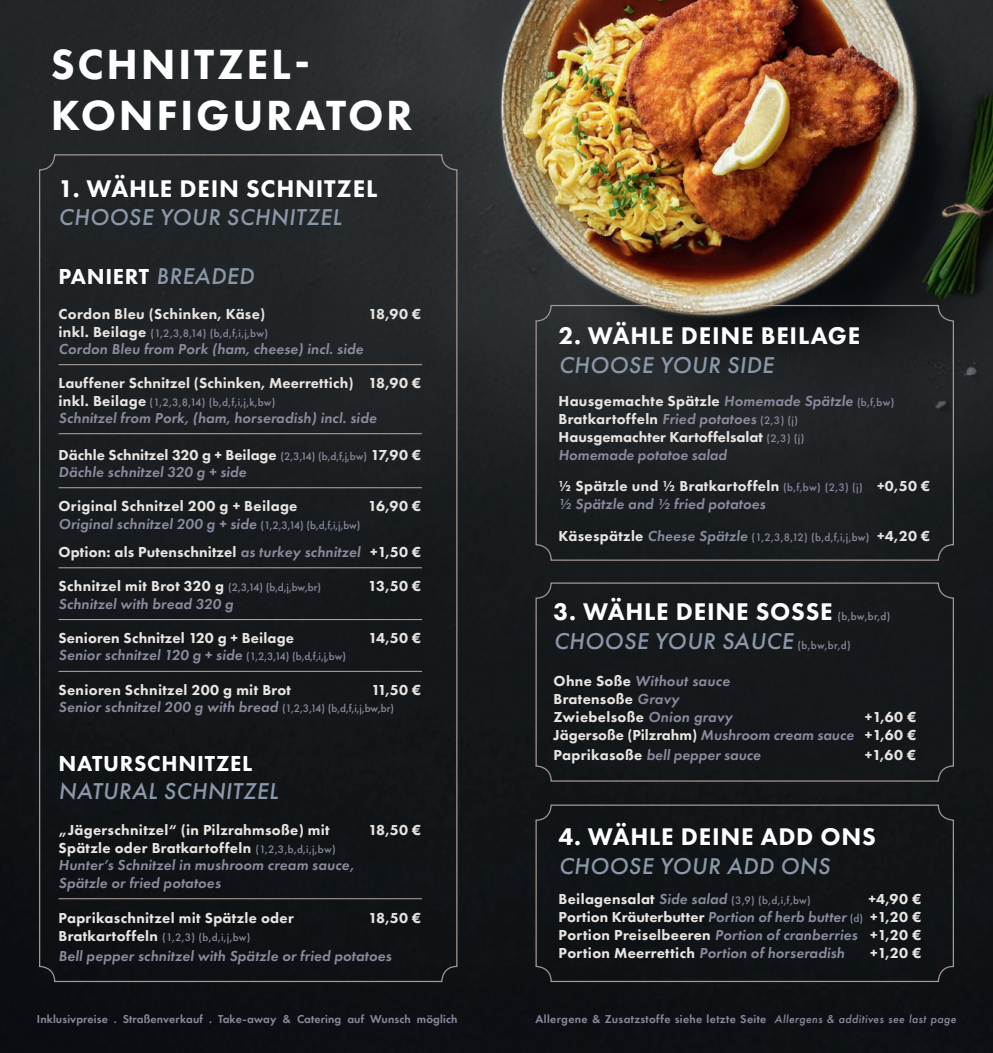
<style>
.page{position:relative;width:993px;height:1053px;background:#fff}
.page>*{position:absolute;margin:0;border:0;box-sizing:border-box;transform-origin:0 0}
.t1{font:800 43.75px/50px "Futura PT";letter-spacing:.06em;color:#fff}
.t2{font:800 25px "Futura PT";letter-spacing:.03em;color:#fff}
.t3{font:italic 500 23.75px "Futura PT";letter-spacing:.02em;color:#8b98a9}
.t4{font:800 22.5px "Futura PT";letter-spacing:.03em;color:#fff}
.t5{font:800 15px/18px "Futura PT";letter-spacing:.02em;color:#e8e4e2}
.t6{font:italic 600 15px/17.5px "Futura PT";letter-spacing:.01em;color:#8a8b9e}
.t7{font:800 15px/17.2px "Futura PT";color:#e8e4e2}
.t8{font:600 11.88px "Futura PT";letter-spacing:.03em;color:#8a8b9e}
.t9{font:600 11.88px "Futura PT";letter-spacing:.01em;color:#8a8b9e}
.t10{font:500 11.25px "Futura PT";letter-spacing:.02em;color:#8a8b9e}
.s1{font-weight:500;font-style:italic;font-size:23.75px;color:#8b98a9}
.s2{font-weight:800;font-size:15px;color:#e8e4e2}
.s3{font-weight:500;font-size:11.25px;color:#8a8b9e}
.s4{font-weight:600;font-style:italic;color:#8a8b9e}
.s5{font-weight:500;font-style:normal;font-size:11.25px}
.s6{font-weight:800;font-style:normal;color:#e8e4e2}
.s7{font-weight:600;font-style:italic;font-size:15px}
.s8{font-style:normal;font-size:11.25px;color:#8a8b9e}
.s9{font-weight:500;font-style:italic}
</style>
<div class="page">
<img style="left:0;top:0;width:992px;height:1052px">
<hr style="left:58px;top:364px;width:364px;height:1px;background:#b6aaa7">
<hr style="left:58px;top:433px;width:364px;height:1px;background:#b6aaa7">
<hr style="left:58px;top:487px;width:364px;height:1px;background:#b6aaa7">
<hr style="left:58px;top:567px;width:364px;height:1px;background:#b6aaa7">
<hr style="left:58px;top:619px;width:364px;height:1px;background:#b6aaa7">
<hr style="left:58px;top:671px;width:364px;height:1px;background:#b6aaa7">
<hr style="left:58px;top:898px;width:364px;height:1px;background:#b6aaa7">
<div style="left:535px;top:804px;width:418px;height:177px;border:1px solid #a59792;border-radius:15px"></div>
<div style="left:535px;top:582px;width:418px;height:199px;border:1px solid #a59792;border-radius:15px"></div>
<div style="left:535px;top:305px;width:418px;height:255px;border:1px solid #a59792;border-radius:15px"></div>
<h1 class="t1" style="left:51px;top:39px;width:363px">SCHNITZEL-<br>KONFIGURATOR</h1>
<h2 class="t2" style="left:58px;top:173px;width:320px">1. WÄHLE DEIN SCHNITZEL</h2>
<h3 class="t3" style="left:59px;top:202px;width:284px">CHOOSE YOUR SCHNITZEL</h3>
<h3 class="t4" style="left:59px;top:262px;width:197px">PANIERT <span class="s1">BREADED</span></h3>
<p class="t5" style="left:58px;top:304px;width:208px">Cordon Bleu (Schinken, Käse)</p>
<p class="t5" style="left:368px;top:304px;width:54px">18,90 €</p>
<p class="t10" style="left:58px;top:326px;width:211px"><span class="s2">inkl. Beilage</span> (1,2,3,8,14) (b,d,f,i,j,bw)</p>
<p class="t6" style="left:58px;top:339px;width:306px">Cordon Bleu from Pork (ham, cheese) incl. side</p>
<p class="t5" style="left:58px;top:374px;width:364px">Lauffener Schnitzel (Schinken, Meerrettich) 18,90 €</p>
<p class="t10" style="left:58px;top:395px;width:218px"><span class="s2">inkl. Beilage</span> (1,2,3,8,14) (b,d,f,i,j,k,bw)</p>
<p class="t6" style="left:58px;top:408px;width:319px">Schnitzel from Pork, (ham, horseradish) incl. side</p>
<p class="t7" style="left:58px;top:445px;width:364px">Dächle Schnitzel 320 g + Beilage <span class="s3">(2,3,14) (b,d,f,j,bw)</span> 17,90 €<br><span class="s4">Dächle schnitzel 320 g + side</span></p>
<p class="t5" style="left:58px;top:497px;width:240px">Original Schnitzel 200 g + Beilage</p>
<p class="t5" style="left:368px;top:497px;width:55px">16,90 €</p>
<p class="t6" style="left:58px;top:509px;width:364px;line-height:28px">Original schnitzel 200 g + side <span class="s5">(1,2,3,14) (b,d,f,i,j,bw)<br></span><span class="s6">Option: als Putenschnitzel</span> as turkey schnitzel <span class="s6">+1,50 €</span></p>
<p class="t10" style="left:58px;top:581px;width:264px"><span class="s2">Schnitzel mit Brot 320 g</span> (2,3,14) (b,d,j,bw,br)</p>
<p class="t5" style="left:368px;top:577px;width:55px">13,50 €</p>
<p class="t6" style="left:58px;top:594px;width:176px">Schnitzel with bread 320 g</p>
<p class="t5" style="left:58px;top:629px;width:237px">Senioren Schnitzel 120 g + Beilage</p>
<p class="t5" style="left:368px;top:629px;width:54px">14,50 €</p>
<p class="t6" style="left:58px;top:646px;width:289px">Senior schnitzel 120 g + side <span class="s5">(1,2,3,14) (b,d,f,i,j,bw)</span></p>
<p class="t5" style="left:58px;top:680px;width:234px">Senioren Schnitzel 200 g mit Brot</p>
<p class="t6" style="left:58px;top:681px;width:364px;text-indent:313px"><span class="s6">11,50 €<br></span>Senior schnitzel 200 g with bread <span class="s5">(1,2,3,14) (b,d,f,i,j,bw,br)</span></p>
<h3 class="t4" style="left:59px;top:748px;width:195px">NATURSCHNITZEL</h3>
<h3 class="t3" style="left:59px;top:776px;width:221px">NATURAL SCHNITZEL</h3>
<p class="t5" style="left:58px;top:820px;width:272px">„Jägerschnitzel“ (in Pilzrahmsoße) mit</p>
<p class="t5" style="left:368px;top:820px;width:54px">18,50 €</p>
<p class="t6" style="left:58px;top:838px;width:297px"><span class="s6">Spätzle oder Bratkartoffeln</span> <span class="s5">(1,2,3,b,d,i,j,bw)<br></span>Hunter’s Schnitzel in mushroom cream sauce,<br>Spätzle or fried potatoes</p>
<p class="t5" style="left:58px;top:908px;width:237px">Paprikaschnitzel mit Spätzle oder</p>
<p class="t5" style="left:368px;top:908px;width:54px">18,50 €</p>
<p class="t10" style="left:58px;top:930px;width:193px"><span class="s2">Bratkartoffeln</span> (1,2,3) (b,d,i,j,bw)</p>
<p class="t6" style="left:58px;top:946px;width:334px">Bell pepper schnitzel with Spätzle or fried potatoes</p>
<h2 class="t2" style="left:558px;top:320px;width:303px">2. WÄHLE DEINE BEILAGE</h2>
<h3 class="t3" style="left:558px;top:350px;width:216px">CHOOSE YOUR SIDE</h3>
<p class="t5" style="left:558px;top:391px;width:337px">Hausgemachte Spätzle <span class="s4">Homemade Spätzle</span> <span class="s3">(b,f,bw)<br></span>Bratkartoffeln <span class="s4">Fried potatoes</span> <span class="s3">(2,3) (j)<br></span>Hausgemachter Kartoffelsalat <span class="s3">(2,3) (j)<br></span><span class="s4">Homemade potatoe salad</span></p>
<p class="t5" style="left:558px;top:477px;width:373px">½ Spätzle und ½ Bratkartoffeln <span class="s3">(b,f,bw) (2,3) (j)</span> +0,50 € <span class="s4">½ Spätzle and ½ fried potatoes</span></p>
<p class="t10" style="left:558px;top:530px;width:373px"><span class="s2">Käsespätzle</span> <span class="s7">Cheese Spätzle</span> (1,2,3,8,12) (b,d,f,i,j,bw) <span class="s2">+4,20 €</span></p>
<h2 class="t2" style="left:553px;top:596px;width:281px">3. WÄHLE DEINE SOSSE</h2>
<p class="t10" style="left:837px;top:609px;width:55px">(b,bw,br,d)</p>
<h3 class="t3" style="left:553px;top:626px;width:298px">CHOOSE YOUR SAUCE <span class="s8">(b,bw,br,d)</span></h3>
<p class="t5" style="left:553px;top:672px;width:180px">Ohne Soße <span class="s4">Without sauce<br></span>Bratensoße <span class="s4">Gravy<br></span>Zwiebelsoße <span class="s4">Onion gravy</span></p>
<p class="t7" style="left:553px;top:708px;width:364px;line-height:18px;text-align:right">+1,60 €<br>Jägersoße (Pilzrahm) <span class="s4">Mushroom cream sauce</span> +1,60 €</p>
<p class="t6" style="left:553px;top:745px;width:209px"><span class="s6">Paprikasoße</span> bell pepper sauce</p>
<p class="t5" style="left:864px;top:745px;width:53px">+1,60 €</p>
<h2 class="t2" style="left:558px;top:821px;width:319px">4. WÄHLE DEINE ADD ONS</h2>
<h3 class="t3" style="left:558px;top:851px;width:273px">CHOOSE YOUR ADD ONS</h3>
<p class="t10" style="left:558px;top:893px;width:254px"><span class="s2">Beilagensalat</span> <span class="s7">Side salad</span> (3,9) (b,d,i,f,bw)</p>
<p class="t5" style="left:558px;top:889px;width:364px;text-align:justify;text-indent:310px">+4,90 € Portion Kräuterbutter <span class="s4">Portion of herb butter</span> <span class="s3">(d)</span> +1,20 € Portion Preiselbeeren <span class="s4">Portion of cranberries</span> +1,20 € Portion Meerrettich <span class="s4">Portion of horseradish</span></p>
<p class="t5" style="left:869px;top:943px;width:53px">+1,20 €</p>
<p class="t9" style="left:37px;top:1011px;width:422px">Inklusivpreise . Straßenverkauf . Take-away &amp; Catering auf Wunsch möglich</p>
<p class="t8" style="left:535px;top:1011px;width:422px">Allergene &amp; Zusatzstoffe siehe letzte Seite <span class="s9">Allergens &amp; additives see last page</span></p>
</div>
